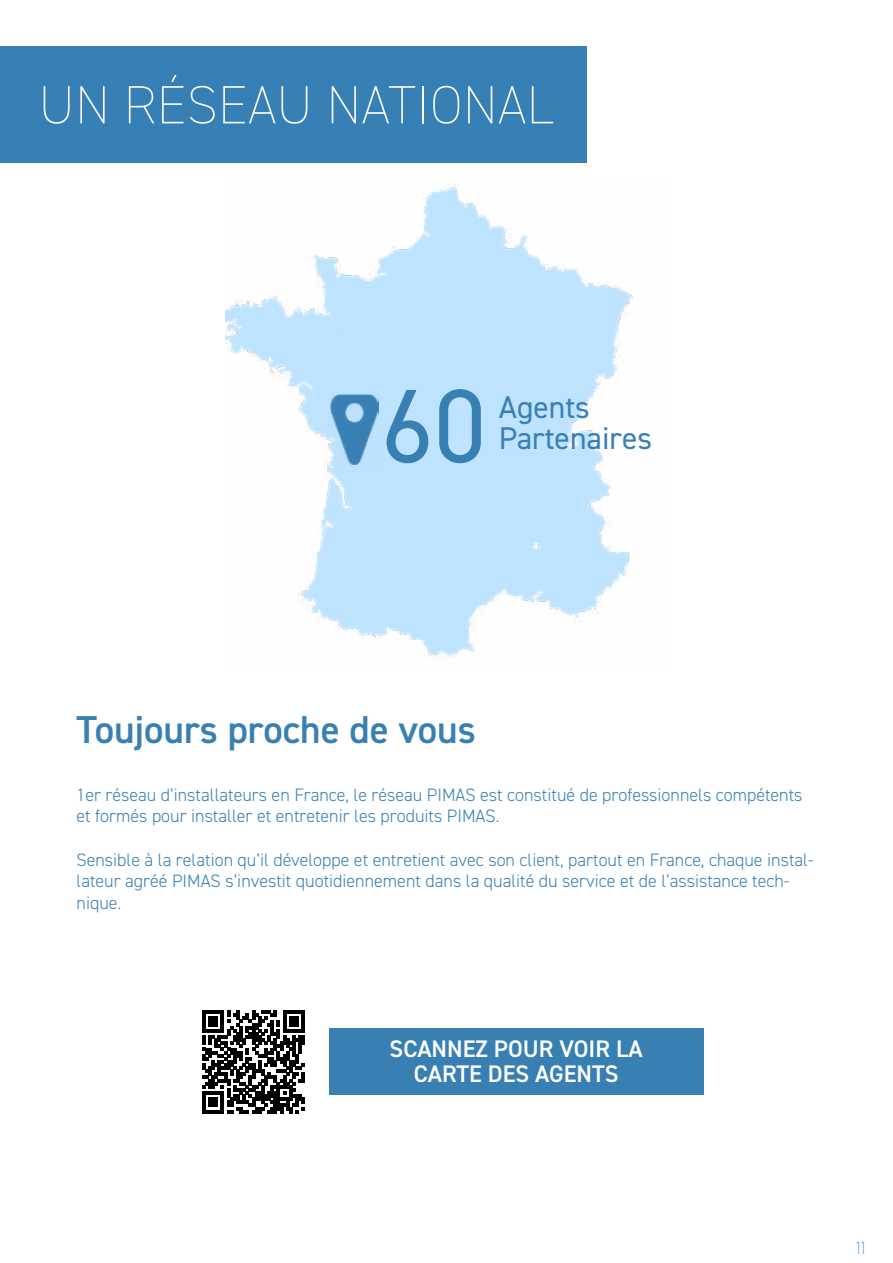
<style>
.page{position:relative;width:893px;height:1263px;background:#fff}
.page>*{position:absolute;margin:0;border:0;box-sizing:border-box;transform-origin:0 0}
.t1{font:105px "DIN2014";color:#387fb4}
.t2{font:200 54px "DIN2014";letter-spacing:.01em;color:#fff}
.t3{font:600 39px "DIN2014";color:#387fb4}
.t4{font:31.5px/31.5px "DIN2014";color:#387fb4}
.t5{font:600 24px/25.5px "DIN2014";color:#fff;text-align:center}
.t6{font:300 18px/21.6px "DIN2014";color:#387fb4}
.t7{font:200 18px "DIN2014";color:#387fb4}
</style>
<div class="page">
<div style="left:0;top:46px;width:587px;height:117px;background:#3780b5"></div>
<div style="left:329px;top:1029px;width:374px;height:66px;background:#387fb4"></div>
<svg style="left:202px;top:1010px;width:103px;height:103px"></svg>
<img style="left:225px;top:182px;width:408px;height:477px">
<img style="left:330px;top:395px;width:49px;height:70px">
<h2 class="t2" style="left:39px;top:75px;width:517px">UN RÉSEAU NATIONAL</h2>
<h1 class="t1" style="left:381px;top:370px;width:106px">60</h1>
<h3 class="t4" style="left:499px;top:391px;width:155px">Agents<br>Partenaires</h3>
<h3 class="t3" style="left:77px;top:709px;width:401px">Toujours proche de vous</h3>
<p class="t6" style="left:77px;top:784px;width:727px">1er réseau d’installateurs en France, le réseau PIMAS est constitué de professionnels compétents et formés pour installer et entretenir les produits PIMAS.</p>
<p class="t6" style="left:77px;top:848px;width:739px">Sensible à la relation qu’il développe et entretient avec son client, partout en France, chaque instal&shy;lateur agréé PIMAS s’investit quotidiennement dans la qualité du service et de l’assistance tech&shy;nique.</p>
<h3 class="t5" style="left:390px;top:1036px;width:255px">SCANNEZ POUR VOIR LA<br>CARTE DES AGENTS</h3>
<p class="t7" style="left:854px;top:1237px;width:15px">11</p>
</div>
